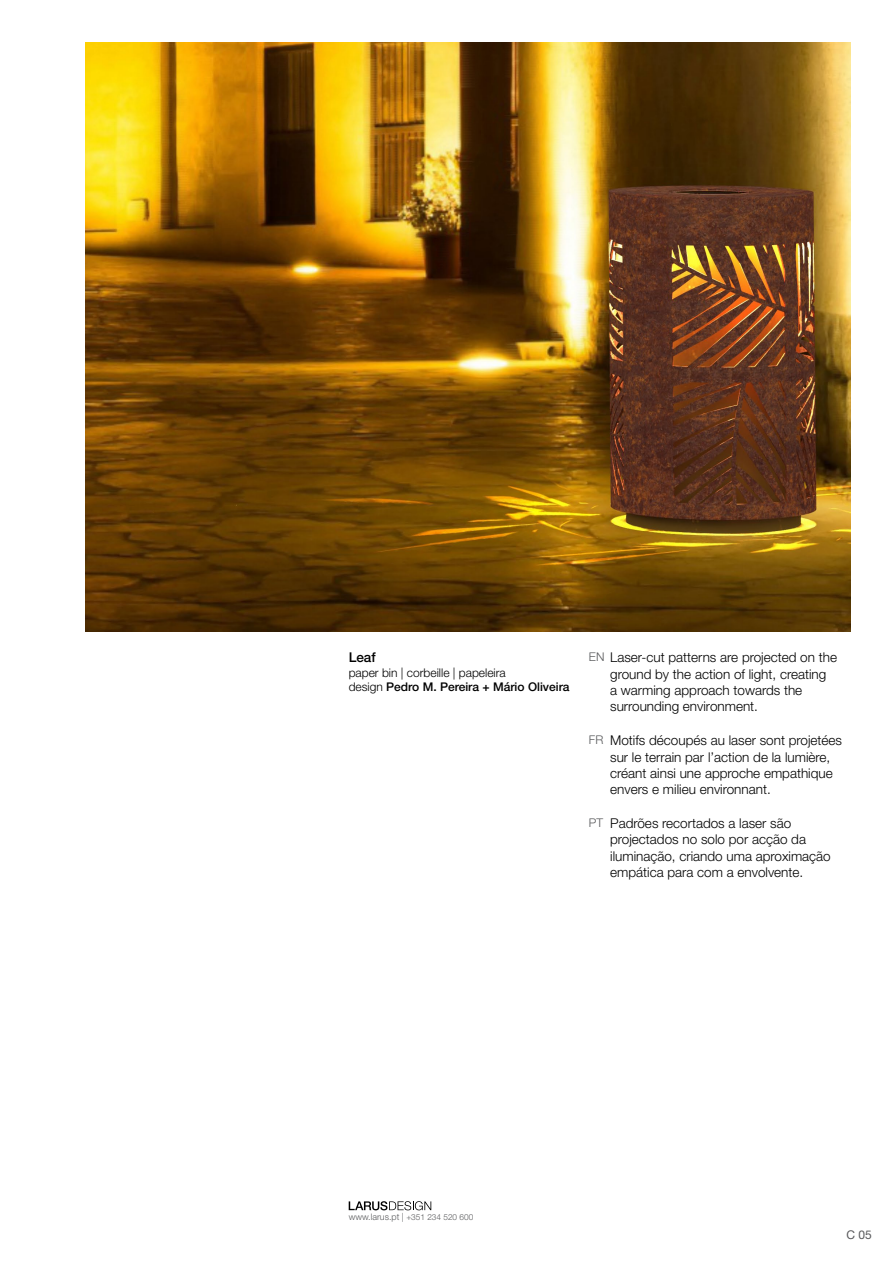
<style>
.page{position:relative;width:893px;height:1263px;background:#fff}
.page>*{position:absolute;margin:0;border:0;box-sizing:border-box;transform-origin:0 0}
.t1{font:300 13.5px/16.2px "Helvetica Neue LT Pro";color:#000}
.t2{font:500 13.5px "Helvetica Neue LT Pro";color:#000}
.t3{font:300 12px/14.4px "Helvetica Neue LT Pro";color:#000}
.t4{font:300 12px "Helvetica Neue LT Pro";color:#58595b}
.t5{font:12px "Helvetica Neue LT Pro";color:#58595b}
.t6{font:300 9px "Helvetica Neue LT Pro";color:#58595b}
.s1{font-weight:500}
.s2{font-size:8.25px}
</style>
<div class="page">
<svg style="left:349px;top:1201px;width:82px;height:9px"></svg>
<img style="left:85px;top:43px;width:765px;height:588px">
<p class="t2" style="left:349px;top:649px;width:29px">Leaf</p>
<p class="t3" style="left:349px;top:665px;width:222px">paper bin | corbeille | papeleira<br>design <span class="s1">Pedro M. Pereira + Mário Oliveira</span></p>
<p class="t4" style="left:589px;top:650px;width:17px">EN</p>
<p class="t1" style="left:610px;top:649px;width:228px">Laser-cut patterns are projected on the ground by the action of light, creating<br>a warming approach towards the surrounding environment.</p>
<p class="t1" style="left:610px;top:732px;width:233px">Motifs découpés au laser sont projetées sur le terrain par l’action de la lumière, créant ainsi une approche empathique envers e milieu environnant.</p>
<p class="t1" style="left:610px;top:815px;width:222px">Padrões recortados a laser são projectados no solo por acção da iluminação, criando uma aproximação empática para com a envolvente.</p>
<p class="t4" style="left:589px;top:733px;width:16px">FR</p>
<p class="t4" style="left:589px;top:815px;width:16px">PT</p>
<p class="t6" style="left:349px;top:1211px;width:126px">www.larus.pt | <span class="s2">+351 234 520 600</span></p>
<p class="t5" style="left:846px;top:1228px;width:27px">C 05</p>
</div>
